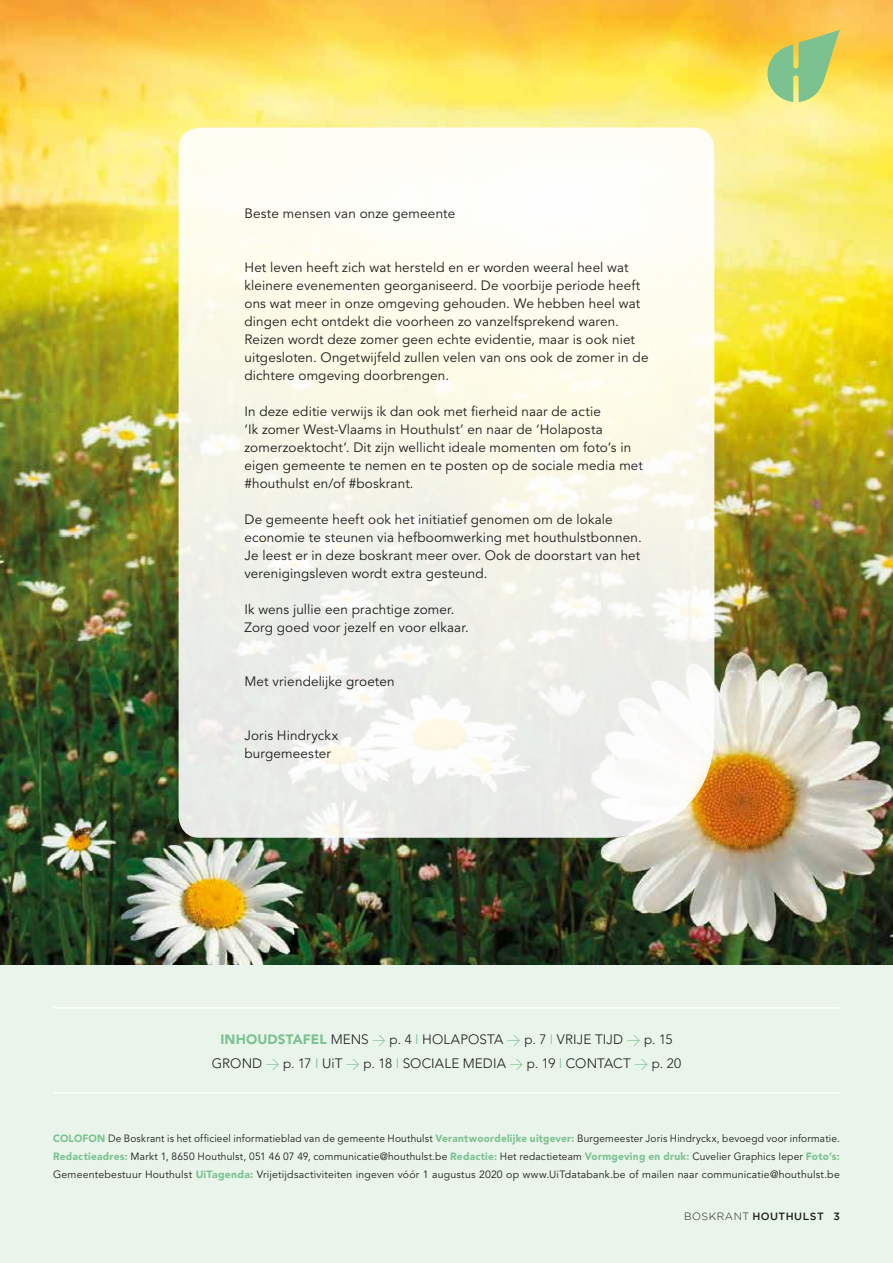
<style>
.page{position:relative;width:893px;height:1263px;background:#fff}
.page>*{position:absolute;margin:0;border:0;box-sizing:border-box;transform-origin:0 0}
.t1{font:13.5px/18px "Avenir";letter-spacing:.01em;color:#1d1d1b}
.t2{font:300 13.5px/24px "Avenir";letter-spacing:.01em;color:#1d1d1b;text-align:center}
.t3{font:10.5px/18px "Avenir";letter-spacing:.02em;color:#1d1d1b;text-align:justify;scale:.96 1}
.t4{font:500 10.5px "Gotham";letter-spacing:.045em;color:#1d1d1b}
.s1{font-weight:900;color:#7cc291}
.s2{font-family:"DIN";color:#7cc291}
.s3{color:#7cc291}
.s4{font-weight:300}
</style>
<div class="page">
<img style="left:0;top:0;width:893px;height:965px">
<div style="left:0;top:965px;width:893px;height:298px;background:#e9f4eb"></div>
<svg style="left:179px;top:128px;width:535px;height:710px"></svg>
<hr style="left:54px;top:1007px;width:785px;height:1px;background:#fff">
<hr style="left:54px;top:1092px;width:785px;height:2px;background:#fff">
<svg style="left:765px;top:30px;width:75px;height:72px;background:#b5cb74"></svg>
<p class="t1" style="left:244px;top:204px;width:212px">Beste mensen van onze gemeente</p>
<p class="t1" style="left:244px;top:258px;width:405px">Het leven heeft zich wat hersteld en er worden weeral heel wat kleinere evenementen georganiseerd. De voorbije periode heeft ons wat meer in onze omgeving gehouden. We hebben heel wat dingen echt ontdekt die voorheen zo vanzelfsprekend waren.<br>Reizen wordt deze zomer geen echte evidentie, maar is ook niet uitgesloten. Ongetwijfeld zullen velen van ons ook de zomer in de dichtere omgeving doorbrengen.</p>
<p class="t1" style="left:244px;top:402px;width:400px">In deze editie verwijs ik dan ook met fierheid naar de actie<br>‘Ik zomer West-Vlaams in Houthulst’ en naar de ‘Holaposta zomerzoektocht’. Dit zijn wellicht ideale momenten om foto’s in eigen gemeente te nemen en te posten op de sociale media met #houthulst en/of #boskrant.</p>
<p class="t1" style="left:244px;top:510px;width:399px">De gemeente heeft ook het initiatief genomen om de lokale economie te steunen via hefboomwerking met houthulstbonnen.<br>Je leest er in deze boskrant meer over. Ook de doorstart van het verenigingsleven wordt extra gesteund.</p>
<p class="t1" style="left:244px;top:600px;width:226px">Ik wens jullie een prachtige zomer.<br>Zorg goed voor jezelf en voor elkaar.</p>
<p class="t1" style="left:244px;top:672px;width:152px">Met vriendelijke groeten</p>
<p class="t1" style="left:244px;top:726px;width:95px">Joris Hindryckx burgemeester</p>
<p class="t2" style="left:212px;top:1027px;width:471px"><span class="s1">INHOUDSTAFEL</span> MENS <span class="s2">&gt;</span> p. 4 <span class="s3">I</span> HOLAPOSTA <span class="s2">&gt;</span> p. 7 <span class="s3">I</span> VRIJE TIJD <span class="s2">&gt;</span> p. 15<br>GROND <span class="s2">&gt;</span> p. 17 <span class="s3">I</span> UiT <span class="s2">&gt;</span> p. 18 <span class="s3">I</span> SOCIALE MEDIA <span class="s2">&gt;</span> p. 19 <span class="s3">I</span> CONTACT <span class="s2">&gt;</span> p. 20</p>
<p class="t3" style="left:53px;top:1129px;width:821px"><span class="s1">COLOFON</span> De Boskrant is het officieel informatieblad van de gemeente Houthulst <span class="s1">Verantwoordelijke uitgever:</span> Burgemeester Joris Hindryckx, bevoegd voor informatie.<br><span class="s1">Redactieadres:</span> Markt 1, 8650 Houthulst, 051 46 07 49, communicatie@houthulst.be <span class="s1">Redactie:</span> Het redactieteam <span class="s1">Vormgeving en druk:</span> Cuvelier Graphics Ieper <span class="s1">Foto’s:<br></span>Gemeentebestuur Houthulst <span class="s1">UiTagenda:</span> Vrijetijdsactiviteiten ingeven vóór 1 augustus 2020 op www.UiTdatabank.be of mailen naar communicatie@houthulst.be</p>
<p class="t4" style="left:684px;top:1211px;width:157px"><span class="s4">BOSKRANT</span> HOUTHULST 3</p>
</div>
